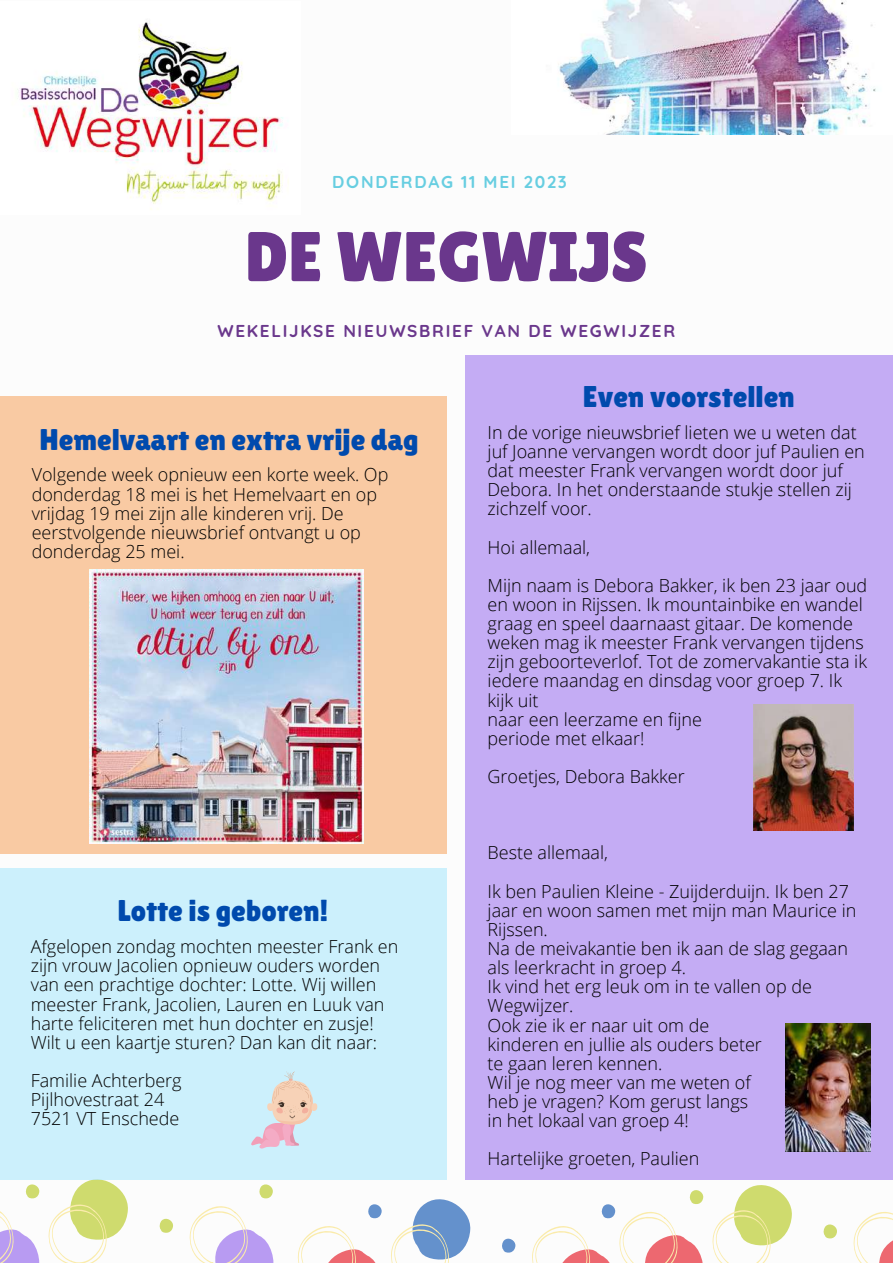
<style>
.page{position:relative;width:893px;height:1264px;background:#fff}
.page>*{position:absolute;margin:0;border:0;box-sizing:border-box;transform-origin:0 0}
.t1{font:70.2px "Lilita One";color:#6a378c}
.t2{font:30px "Lilita One";color:#004aad}
.t3{font:300 18px/19px "Open Sans";color:#000}
.t4{font:700 17.1px "Quicksand";letter-spacing:.1em;color:#6a378c}
.t5{font:700 17.1px "Quicksand";letter-spacing:.1em;color:#67cee1}
</style>
<div class="page">
<img style="left:559px;top:0;width:317px;height:135px">
<img style="left:17px;top:22px;width:272px;height:188px">
<svg style="left:853px;top:1211px;width:39px;height:51px"></svg>
<svg style="left:823px;top:1224px;width:14px;height:14px"></svg>
<svg style="left:712px;top:1185px;width:80px;height:77px"></svg>
<svg style="left:532px;top:1190px;width:172px;height:72px"></svg>
<svg style="left:502px;top:1238px;width:13px;height:14px"></svg>
<svg style="left:297px;top:1199px;width:174px;height:63px"></svg>
<svg style="left:259px;top:1184px;width:14px;height:14px"></svg>
<svg style="left:189px;top:1206px;width:85px;height:56px"></svg>
<svg style="left:159px;top:1218px;width:14px;height:15px"></svg>
<svg style="left:25px;top:1184px;width:15px;height:14px"></svg>
<svg style="left:48px;top:1179px;width:81px;height:83px"></svg>
<svg style="left:0;top:1211px;width:40px;height:51px"></svg>
<div style="left:0;top:396px;width:446px;height:457px;background:#f9caa3"></div>
<div style="left:0;top:868px;width:446px;height:311px;background:#ccf0fc"></div>
<img style="left:89px;top:569px;width:274px;height:274px">
<svg style="left:251px;top:1071px;width:66px;height:77px"></svg>
<div style="left:465px;top:355px;width:427px;height:824px;background:#c4acf4"></div>
<img style="left:753px;top:704px;width:100px;height:126px">
<img style="left:785px;top:1023px;width:85px;height:128px">
<p class="t5" style="left:332px;top:171px;width:236px">DONDERDAG 11 MEI 2023</p>
<h1 class="t1" style="left:245px;top:216px;width:404px">DE WEGWIJS</h1>
<p class="t4" style="left:217px;top:319px;width:459px">WEKELIJKSE NIEUWSBRIEF VAN DE WEGWIJZER</p>
<h2 class="t2" style="left:40px;top:422px;width:380px">Hemelvaart en extra vrije dag</h2>
<p class="t3" style="left:32px;top:465px;width:358px">Volgende week opnieuw een korte week. Op donderdag 18 mei is het Hemelvaart en op vrijdag 19 mei zijn alle kinderen vrij. De eerstvolgende nieuwsbrief ontvangt u op donderdag 25 mei.</p>
<h2 class="t2" style="left:118px;top:893px;width:212px">Lotte is geboren!</h2>
<p class="t3" style="left:31px;top:936px;width:369px">Afgelopen zondag mochten meester Frank en zijn vrouw Jacolien opnieuw ouders worden van een prachtige dochter: Lotte. Wij willen meester Frank, Jacolien, Lauren en Luuk van harte feliciteren met hun dochter en zusje!<br>Wilt u een kaartje sturen? Dan kan dit naar:</p>
<p class="t3" style="left:31px;top:1070px;width:152px">Familie Achterberg<br>Pijlhovestraat 24<br>7521 VT Enschede</p>
<h2 class="t2" style="left:583px;top:379px;width:213px">Even voorstellen</h2>
<p class="t3" style="left:487px;top:422px;width:379px">In de vorige nieuwsbrief lieten we u weten dat juf Joanne vervangen wordt door juf Paulien en dat meester Frank vervangen wordt door juf Debora. In het onderstaande stukje stellen zij zichzelf voor.</p>
<p class="t3" style="left:487px;top:527px;width:381px;line-height:38.2px">Hoi allemaal,<br>Mijn naam is Debora Bakker, ik ben 23 jaar oud</p>
<p class="t3" style="left:487px;top:594px;width:381px">en woon in Rijssen. Ik mountainbike en wandel graag en speel daarnaast gitaar. De komende weken mag ik meester Frank vervangen tijdens zijn geboorteverlof. Tot de zomervakantie sta ik iedere maandag en dinsdag voor groep 7. Ik kijk uit<br>naar een leerzame en fijne<br>periode met elkaar!</p>
<p class="t3" style="left:487px;top:766px;width:199px">Groetjes, Debora Bakker</p>
<p class="t3" style="left:487px;top:833px;width:363px;line-height:38.2px">Beste allemaal,<br>Ik ben Paulien Kleine - Zuijderduijn. Ik ben 27</p>
<p class="t3" style="left:487px;top:900px;width:370px">jaar en woon samen met mijn man Maurice in<br>Rijssen.<br>Na de meivakantie ben ik aan de slag gegaan als leerkracht in groep 4.<br>Ik vind het erg leuk om in te vallen op de<br>Wegwijzer.<br>Ook zie ik er naar uit om de<br>kinderen en jullie als ouders beter<br>te gaan leren kennen.<br>Wil je nog meer van me weten of<br>heb je vragen? Kom gerust langs<br>in het lokaal van groep 4!</p>
<p class="t3" style="left:487px;top:1148px;width:213px">Hartelijke groeten, Paulien</p>
</div>
